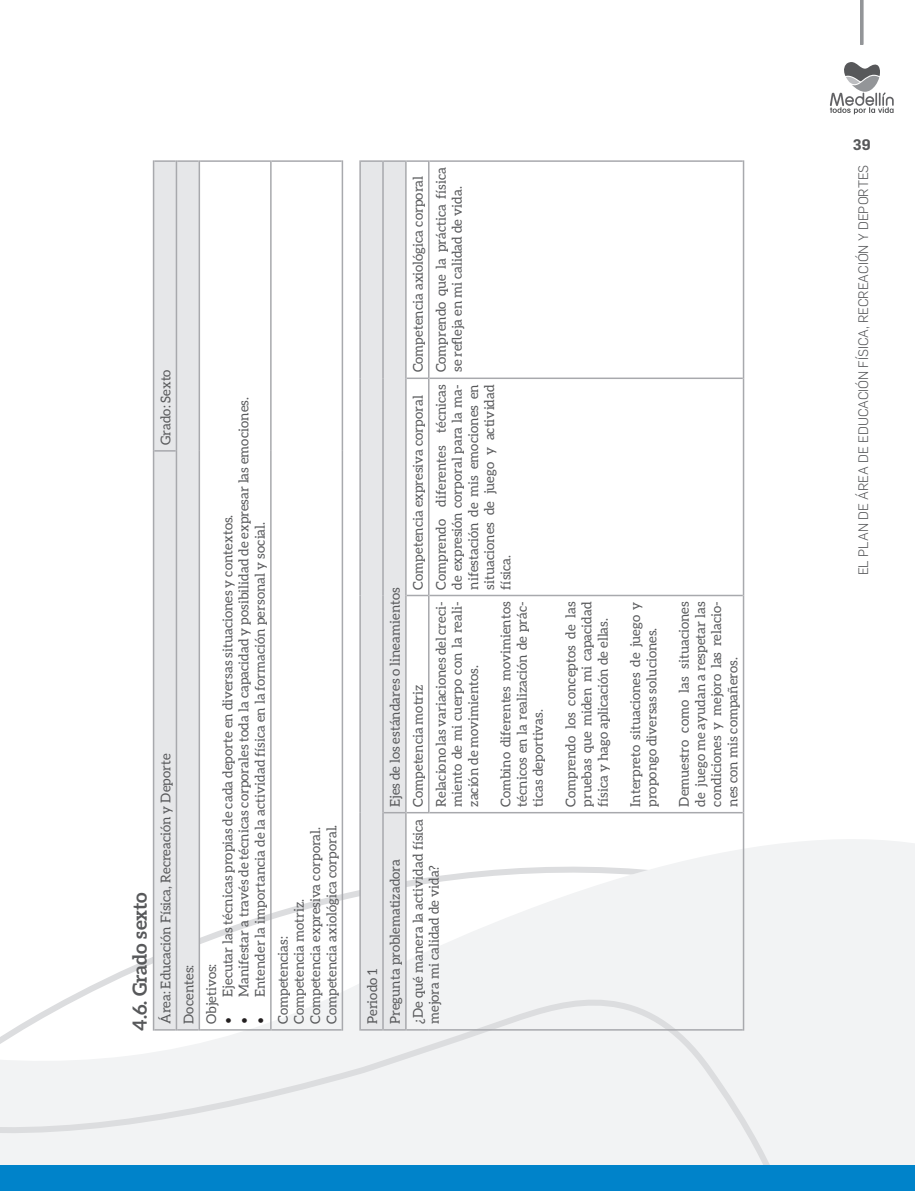
<style>
.page{position:relative;width:915px;height:1191px;background:#fff}
.page>*{position:absolute;margin:0;border:0;box-sizing:border-box;transform-origin:0 0}
.t1{font:700 19.5px "Aleo";color:#57585a}
.t2{font:600 15px "Flama";color:#57585a}
.t3{font:13.5px/16.2px "Aleo";color:#57585a}
.t4{font:300 13.5px "Flama";color:#57585a}
.s1{font-family:"Minion Pro";font-size:18px;color:#231f20}
</style>
<div class="page">
<svg style="left:152px;top:808px;width:762px;height:357px"></svg>
<svg style="left:0;top:841px;width:904px;height:324px"></svg>
<div style="left:0;top:1165px;width:914px;height:26px;background:#0083ca"></div>
<svg style="left:830px;top:62px;width:63px;height:52px"></svg>
<hr style="left:860px;top:0;width:3px;height:45px;background:#939598">
<hr style="left:153px;top:160px;width:1px;height:291px;background:#a8a9ad">
<hr style="left:154px;top:160px;width:22px;height:2px;background:#a8a9ad">
<svg style="left:153px;top:161px;width:45px;height:869px;background:#dcdddf"></svg>
<hr style="left:176px;top:160px;width:1px;height:291px;background:#a8a9ad">
<hr style="left:177px;top:160px;width:21px;height:2px;background:#a8a9ad">
<hr style="left:198px;top:451px;width:2px;height:579px;background:#a8a9ad">
<hr style="left:200px;top:1029px;width:70px;height:1px;background:#a8a9ad">
<hr style="left:198px;top:160px;width:2px;height:291px;background:#a8a9ad">
<hr style="left:200px;top:160px;width:70px;height:2px;background:#a8a9ad">
<hr style="left:270px;top:451px;width:1px;height:579px;background:#a8a9ad">
<hr style="left:271px;top:1029px;width:70px;height:1px;background:#a8a9ad">
<hr style="left:270px;top:160px;width:1px;height:291px;background:#a8a9ad">
<hr style="left:271px;top:160px;width:70px;height:2px;background:#a8a9ad">
<hr style="left:341px;top:451px;width:2px;height:579px;background:#a8a9ad">
<hr style="left:341px;top:160px;width:2px;height:291px;background:#a8a9ad">
<hr style="left:359px;top:812px;width:2px;height:218px;background:#a8a9ad">
<hr style="left:359px;top:595px;width:2px;height:217px;background:#a8a9ad">
<hr style="left:359px;top:378px;width:2px;height:217px;background:#a8a9ad">
<hr style="left:359px;top:160px;width:2px;height:218px;background:#a8a9ad">
<hr style="left:361px;top:160px;width:21px;height:2px;background:#a8a9ad">
<hr style="left:382px;top:160px;width:1px;height:218px;background:#a8a9ad">
<hr style="left:383px;top:160px;width:22px;height:2px;background:#a8a9ad">
<svg style="left:360px;top:161px;width:68px;height:869px"></svg>
<hr style="left:405px;top:160px;width:1px;height:218px;background:#a8a9ad">
<hr style="left:406px;top:377px;width:22px;height:2px;background:#a8a9ad">
<hr style="left:406px;top:160px;width:22px;height:2px;background:#a8a9ad">
<hr style="left:428px;top:1029px;width:314px;height:1px;background:#a8a9ad">
<hr style="left:428px;top:595px;width:1px;height:218px;background:#a8a9ad">
<hr style="left:429px;top:812px;width:313px;height:1px;background:#a8a9ad">
<hr style="left:428px;top:378px;width:1px;height:217px;background:#a8a9ad">
<hr style="left:429px;top:595px;width:313px;height:1px;background:#a8a9ad">
<hr style="left:428px;top:160px;width:1px;height:218px;background:#a8a9ad">
<hr style="left:429px;top:377px;width:313px;height:2px;background:#a8a9ad">
<hr style="left:429px;top:160px;width:313px;height:2px;background:#a8a9ad">
<hr style="left:742px;top:812px;width:2px;height:218px;background:#a8a9ad">
<hr style="left:742px;top:595px;width:2px;height:217px;background:#a8a9ad">
<hr style="left:742px;top:378px;width:2px;height:217px;background:#a8a9ad">
<hr style="left:742px;top:160px;width:2px;height:218px;background:#a8a9ad">
<h1 class="t1" style="left:128px;top:1030px;width:140px;rotate:-90deg">4.6. Grado sexto</h1>
<p class="t3" style="left:157px;top:445px;width:77px;rotate:-90deg">Grado: Sexto</p>
<p class="t3" style="left:157px;top:1024px;width:272px;rotate:-90deg">Área: Educación Física, Recreación y Deporte</p>
<p class="t3" style="left:235px;top:1024px;width:628px;rotate:-90deg"><span class="s1">•</span> Manifestar a través de técnicas corporales toda la capacidad y posibilidad de expresar las emociones.</p>
<p class="t3" style="left:219px;top:1024px;width:510px;rotate:-90deg"><span class="s1">•</span> Ejecutar las técnicas propias de cada deporte en diversas situaciones y contextos.</p>
<p class="t3" style="left:248px;top:1024px;width:503px;line-height:22.8px;rotate:-90deg"><span class="s1">•</span> Entender la importancia de la actividad física en la formación personal y social.<br>Competencias:</p>
<p class="t3" style="left:291px;top:1024px;width:201px;rotate:-90deg">Competencia motriz.<br>Competencia expresiva corporal.<br>Competencia axiológica corporal.</p>
<p class="t3" style="left:177px;top:1024px;width:61px;line-height:22.8px;rotate:-90deg">Docentes:<br>Objetivos:</p>
<p class="t3" style="left:386px;top:806px;width:221px;rotate:-90deg">Ejes de los estándares o lineamientos</p>
<p class="t3" style="left:360px;top:1024px;width:166px;line-height:22.8px;rotate:-90deg">Periodo 1<br>Pregunta problematizadora</p>
<p class="t3" style="left:409px;top:372px;width:198px;rotate:-90deg">Competencia axiológica corporal</p>
<p class="t3" style="left:409px;top:589px;width:195px;rotate:-90deg">Competencia expresiva corporal</p>
<p class="t3" style="left:409px;top:806px;width:124px;rotate:-90deg">Competencia motriz</p>
<p class="t3" style="left:432px;top:372px;width:207px;rotate:-90deg">Comprendo que la práctica física se refleja en mi calidad de vida.</p>
<p class="t3" style="left:432px;top:589px;width:207px;text-align:justify;rotate:-90deg">Comprendo diferentes técnicas de expresión corporal para la ma&shy;nifestación de mis emociones en situaciones de juego y actividad física.</p>
<p class="t3" style="left:432px;top:806px;width:207px;text-align:justify;rotate:-90deg">Relaciono las variaciones del creci&shy;miento de mi cuerpo con la reali&shy;zación de movimientos.</p>
<p class="t3" style="left:497px;top:806px;width:207px;text-align:justify;rotate:-90deg">Combino diferentes movimientos técnicos en la realización de prác&shy;ticas deportivas.</p>
<p class="t3" style="left:562px;top:806px;width:207px;text-align:justify;rotate:-90deg">Comprendo los conceptos de las pruebas que miden mi capacidad física y hago aplicación de ellas.</p>
<p class="t3" style="left:627px;top:806px;width:207px;rotate:-90deg">Interpreto situaciones de juego y propongo diversas soluciones.</p>
<p class="t3" style="left:675px;top:806px;width:207px;text-align:justify;rotate:-90deg">Demuestro como las situaciones de juego me ayudan a respetar las condiciones y mejoro las relacio&shy;nes con mis compañeros.</p>
<p class="t3" style="left:409px;top:1024px;width:207px;rotate:-90deg">¿De qué manera la actividad física mejora mi calidad de vida?</p>
<p class="t2" style="left:852px;top:134px;width:19px">39</p>
<p class="t4" style="left:854px;top:575px;width:412px;rotate:-90deg">EL PLAN DE ÁREA DE EDUCACIÓN FÍSICA, RECREACIÓN Y DEPORTES</p>
</div>
